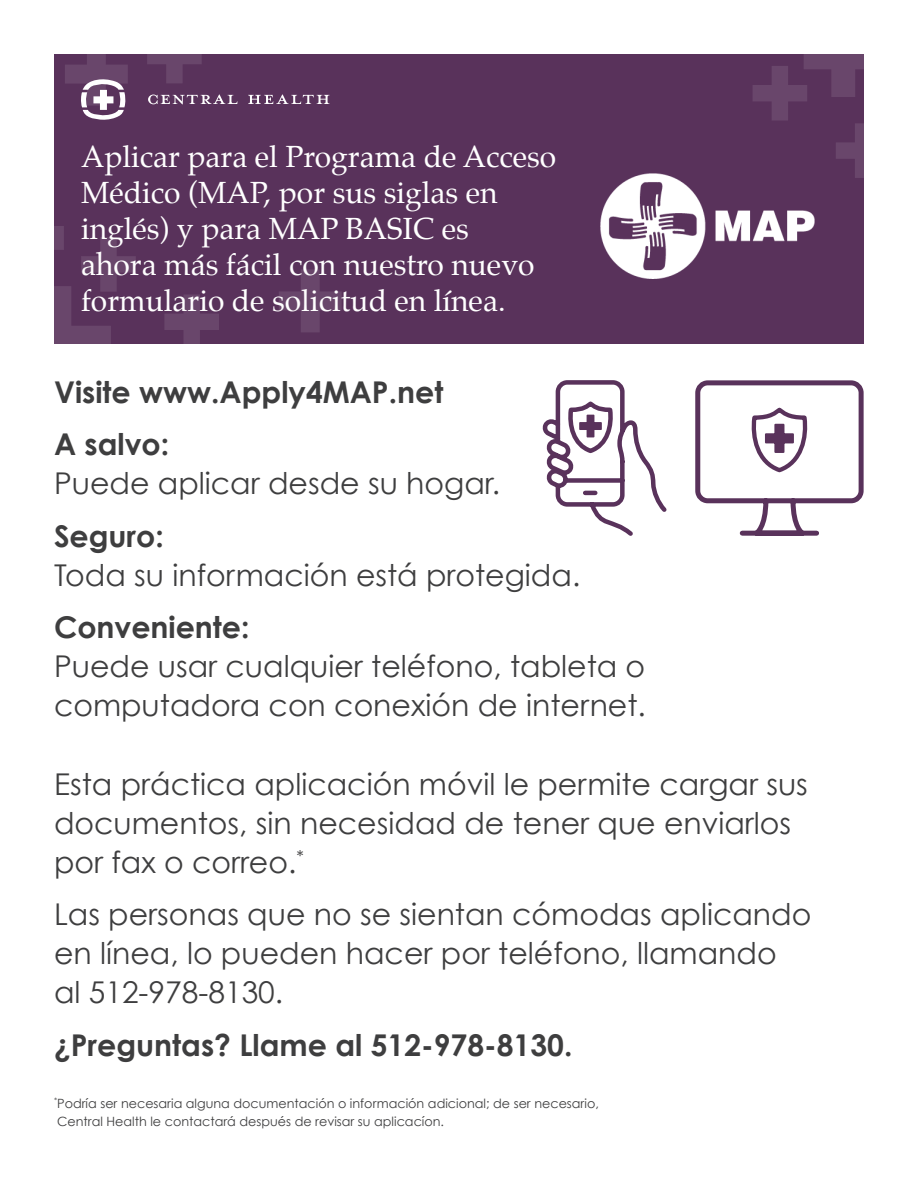
<style>
.page{position:relative;width:918px;height:1188px;background:#fff}
.page>*{position:absolute;margin:0;border:0;box-sizing:border-box;transform-origin:0 0}
.t1{font:30px/39px "Century Gothic";color:#3e3e3f}
.t2{font:30px/36px "Palatino";color:#fff}
.t3{font:700 30px "Century Gothic";color:#3e3e3f}
.t4{font:12.75px/18px "Century Gothic";color:#3e3e3f}
.s1{font-weight:700}
</style>
<div class="page">
<div style="left:54px;top:54px;width:810px;height:289px;background:#59325b"></div>
<svg style="left:147px;top:54px;width:55px;height:29px"></svg>
<svg style="left:164px;top:295px;width:55px;height:49px"></svg>
<svg style="left:54px;top:226px;width:82px;height:118px"></svg>
<svg style="left:279px;top:269px;width:63px;height:63px"></svg>
<svg style="left:753px;top:54px;width:111px;height:124px"></svg>
<svg style="left:148px;top:95px;width:89px;height:9px"></svg>
<svg style="left:248px;top:95px;width:81px;height:9px"></svg>
<svg style="left:65px;top:54px;width:63px;height:66px"></svg>
<img style="left:600px;top:174px;width:214px;height:105px">
<svg style="left:542px;top:380px;width:125px;height:156px"></svg>
<svg style="left:695px;top:380px;width:169px;height:156px"></svg>
<p class="t2" style="left:81px;top:138px;width:477px">Aplicar para el Programa de Acceso<br>Médico (MAP, por sus siglas en inglés) y para MAP BASIC es<br>ahora más fácil con nuestro nuevo formulario de solicitud en línea.</p>
<p class="t3" style="left:54px;top:373px;width:391px">Visite www.Apply4MAP.net</p>
<p class="t1" style="left:54px;top:424px;width:448px"><span class="s1">A salvo:<br></span>Puede aplicar desde su hogar.</p>
<p class="t1" style="left:54px;top:516px;width:528px"><span class="s1">Seguro:<br></span>Toda su información está protegida.</p>
<p class="t1" style="left:54px;top:607px;width:593px"><span class="s1">Conveniente:<br></span>Puede usar cualquier teléfono, tableta o computadora con conexión de internet.</p>
<p class="t1" style="left:54px;top:764px;width:755px">Esta práctica aplicación móvil le permite cargar sus documentos, sin necesidad de tener que enviarlos por fax o correo.<sup>*</sup></p>
<p class="t1" style="left:54px;top:895px;width:759px">Las personas que no se sientan cómodas aplicando en línea, lo pueden hacer por teléfono, llamando<br>al 512-978-8130.</p>
<p class="t3" style="left:54px;top:1026px;width:520px">¿Preguntas? Llame al 512-978-8130.</p>
<p class="t4" style="left:54px;top:1094px;width:546px"><sup>*</sup>Podría ser necesaria alguna documentación o información adicional; de ser necesario,<br>Central Health le contactará después de revisar su aplicacíon.</p>
</div>
